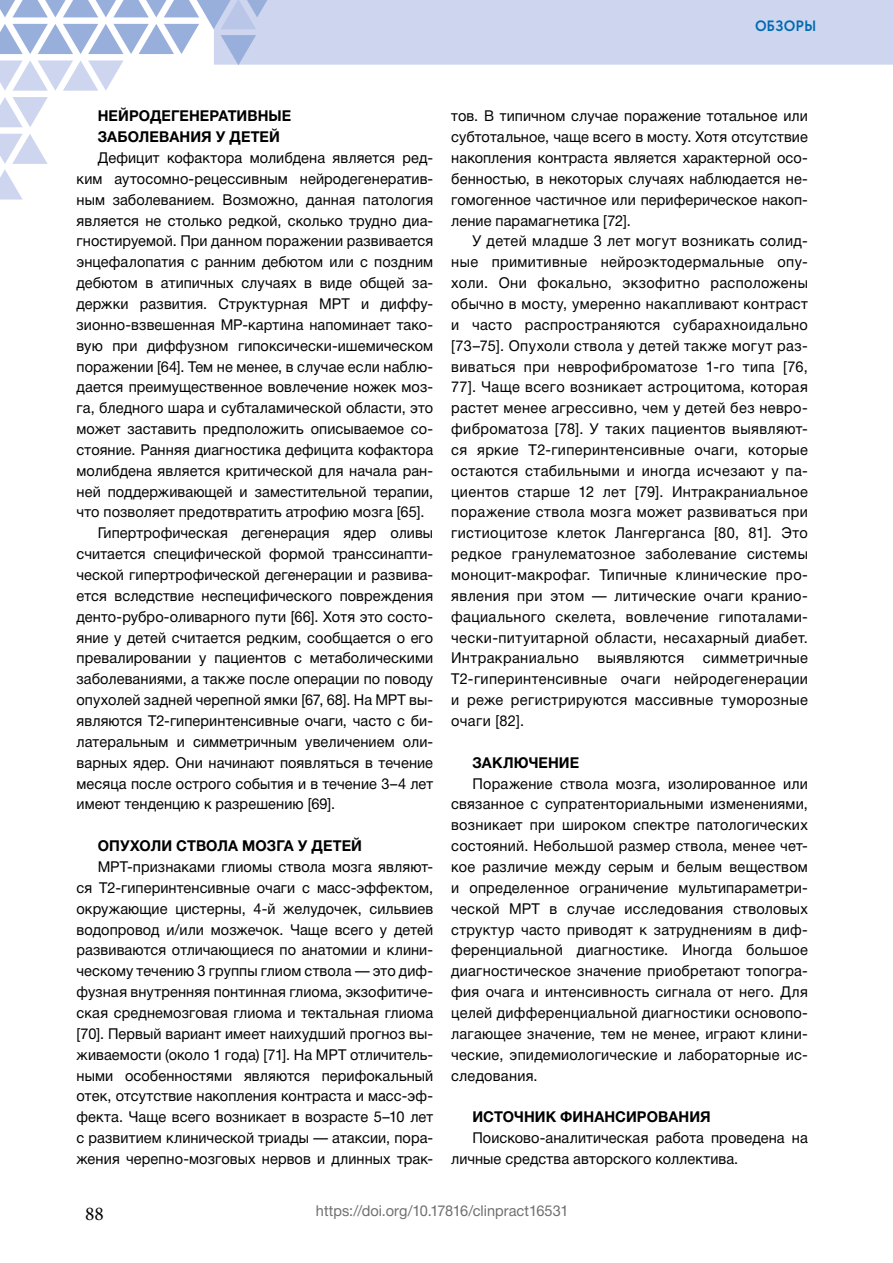
<style>
.page{position:relative;width:893px;height:1263px;background:#fff}
.page>*{position:absolute;margin:0;border:0;box-sizing:border-box;transform-origin:0 0}
.t1{font:19.5px "Minion Pro";color:#000}
.t2{font:15px/20.9px "Helvetica Neue Cyr";letter-spacing:.005em;color:#000;text-align:justify}
.t3{font:700 15px/20.9px "Helvetica Neue Cyr";letter-spacing:.005em;color:#000}
.t4{font:15px "Helvetica Neue Cyr";letter-spacing:.005em;color:#706f6f}
.t5{font:700 15px "Circe";letter-spacing:-.005em;color:#016ab3;scale:.95 1}
</style>
<div class="page">
<svg style="left:0;top:97px;width:48px;height:30px"></svg>
<svg style="left:0;top:134px;width:48px;height:65px"></svg>
<svg style="left:0;top:0;width:893px;height:91px"></svg>
<p class="t5" style="left:755px;top:16px;width:66px">ОБЗОРЫ</p>
<p class="t3" style="left:98px;top:106px;width:195px">НЕЙРОДЕГЕНЕРАТИВНЫЕ<br>ЗАБОЛЕВАНИЯ У ДЕТЕЙ</p>
<p class="t2" style="left:98px;top:147px;width:337px">Дефицит кофактора молибдена является ред-</p>
<p class="t2" style="left:77px;top:168px;width:358px">ким аутосомно-рецессивным нейродегенератив-</p>
<p class="t2" style="left:77px;top:189px;width:358px">ным заболеванием. Возможно, данная патология</p>
<p class="t2" style="left:77px;top:210px;width:358px">является не столько редкой, сколько трудно диа-</p>
<p class="t2" style="left:77px;top:231px;width:358px">гностируемой. При данном поражении развивается</p>
<p class="t2" style="left:77px;top:252px;width:358px">энцефалопатия с ранним дебютом или с поздним</p>
<p class="t2" style="left:77px;top:272px;width:358px">дебютом в атипичных случаях в виде общей за-</p>
<p class="t2" style="left:77px;top:293px;width:358px">держки развития. Структурная МРТ и диффу-</p>
<p class="t2" style="left:77px;top:314px;width:358px">зионно-взвешенная МР-картина напоминает тако-</p>
<p class="t2" style="left:77px;top:335px;width:358px">вую при диффузном гипоксически-ишемическом</p>
<p class="t2" style="left:77px;top:356px;width:358px">поражении [64]. Тем не менее, в случае если наблю-</p>
<p class="t2" style="left:77px;top:377px;width:358px">дается преимущественное вовлечение ножек моз-</p>
<p class="t2" style="left:77px;top:398px;width:358px">га, бледного шара и субталамической области, это</p>
<p class="t2" style="left:77px;top:418px;width:358px">может заставить предположить описываемое со-</p>
<p class="t2" style="left:77px;top:439px;width:358px">стояние. Ранняя диагностика дефицита кофактора</p>
<p class="t2" style="left:77px;top:460px;width:358px">молибдена является критической для начала ран-</p>
<p class="t2" style="left:77px;top:481px;width:358px">ней поддерживающей и заместительной терапии,</p>
<p class="t2" style="left:77px;top:502px;width:350px">что позволяет предотвратить атрофию мозга [65].</p>
<p class="t2" style="left:98px;top:523px;width:337px">Гипертрофическая дегенерация ядер оливы</p>
<p class="t2" style="left:77px;top:544px;width:358px">считается специфической формой транссинапти-</p>
<p class="t2" style="left:77px;top:564px;width:358px">ческой гипертрофической дегенерации и развива-</p>
<p class="t2" style="left:77px;top:585px;width:358px">ется вследствие неспецифического повреждения</p>
<p class="t2" style="left:77px;top:606px;width:358px">денто-рубро-оливарного пути [66]. Хотя это состо-</p>
<p class="t2" style="left:77px;top:627px;width:358px">яние у детей считается редким, сообщается о его</p>
<p class="t2" style="left:77px;top:648px;width:358px">превалировании у пациентов с метаболическими</p>
<p class="t2" style="left:77px;top:669px;width:358px">заболеваниями, а также после операции по поводу</p>
<p class="t2" style="left:77px;top:689px;width:358px">опухолей задней черепной ямки [67, 68]. На МРТ вы-</p>
<p class="t2" style="left:77px;top:710px;width:358px">являются Т2-гиперинтенсивные очаги, часто с би-</p>
<p class="t2" style="left:77px;top:731px;width:358px">латеральным и симметричным увеличением оли-</p>
<p class="t2" style="left:77px;top:752px;width:358px">варных ядер. Они начинают появляться в течение</p>
<p class="t2" style="left:77px;top:773px;width:358px">месяца после острого события и в течение 3–4 лет</p>
<p class="t2" style="left:77px;top:794px;width:260px">имеют тенденцию к разрешению [69].</p>
<p class="t3" style="left:98px;top:835px;width:266px">ОПУХОЛИ СТВОЛА МОЗГА У ДЕТЕЙ</p>
<p class="t2" style="left:77px;top:856px;width:358px;text-indent:21px">МРТ-признаками глиомы ствола мозга являют&shy;ся Т2-гиперинтенсивные очаги с масс-эффектом, окружающие цистерны, 4-й желудочек, сильвиев водопровод и/или мозжечок. Чаще всего у детей развиваются отличающиеся по анатомии и клини&shy;ческому течению 3 группы глиом ствола — это диф&shy;фузная внутренняя понтинная глиома, экзофитиче&shy;ская среднемозговая глиома и тектальная глиома [70]. Первый вариант имеет наихудший прогноз вы&shy;живаемости (около 1 года) [71]. На МРТ отличитель&shy;ными особенностями являются перифокальный отек, отсутствие накопления контраста и масс-эф&shy;фекта. Чаще всего возникает в возрасте 5–10 лет с развитием клинической триады — атаксии, пора&shy;жения черепно-мозговых нервов и длинных трак-</p>
<p class="t2" style="left:451px;top:106px;width:358px">тов. В типичном случае поражение тотальное или субтотальное, чаще всего в мосту. Хотя отсутствие накопления контраста является характерной осо&shy;бенностью, в некоторых случаях наблюдается не&shy;гомогенное частичное или периферическое накоп&shy;ление парамагнетика [72].</p>
<p class="t2" style="left:451px;top:231px;width:358px;text-indent:21px">У детей младше 3 лет могут возникать солид&shy;ные примитивные нейроэктодермальные опу&shy;холи. Они фокально, экзофитно расположены обычно в мосту, умеренно накапливают контраст и часто распространяются субарахноидально [73–75]. Опухоли ствола у детей также могут раз&shy;виваться при неврофиброматозе 1-го типа [76, 77]. Чаще всего возникает астроцитома, которая растет менее агрессивно, чем у детей без невро&shy;фиброматоза [78]. У таких пациентов выявляют&shy;ся яркие Т2-гиперинтенсивные очаги, которые остаются стабильными и иногда исчезают у па&shy;циентов старше 12 лет [79]. Интракраниальное поражение ствола мозга может развиваться при гистиоцитозе клеток Лангерганса [80, 81]. Это редкое гранулематозное заболевание системы моноцит-макрофаг. Типичные клинические про&shy;явления при этом — литические очаги кранио&shy;фациального скелета, вовлечение гипоталами&shy;чески-питуитарной области, несахарный диабет.<br>Интракраниально выявляются симметричные Т2-гиперинтенсивные очаги нейродегенерации и реже регистрируются массивные туморозные очаги [82].</p>
<p class="t3" style="left:472px;top:752px;width:108px">ЗАКЛЮЧЕНИЕ</p>
<p class="t2" style="left:451px;top:773px;width:358px;text-indent:21px">Поражение ствола мозга, изолированное или связанное с супратенториальными изменениями, возникает при широком спектре патологических состояний. Небольшой размер ствола, менее чет&shy;кое различие между серым и белым веществом и определенное ограничение мультипараметри&shy;ческой МРТ в случае исследования стволовых структур часто приводят к затруднениям в диф&shy;ференциальной диагностике. Иногда большое диагностическое значение приобретают топогра&shy;фия очага и интенсивность сигнала от него. Для целей дифференциальной диагностики основопо&shy;лагающее значение, тем не менее, играют клини&shy;ческие, эпидемиологические и лабораторные ис&shy;следования.</p>
<p class="t3" style="left:472px;top:1106px;width:240px">ИСТОЧНИК ФИНАНСИРОВАНИЯ</p>
<p class="t2" style="left:451px;top:1127px;width:358px;text-indent:21px">Поисково-аналитическая работа проведена на личные средства авторского коллектива.</p>
<p class="t4" style="left:316px;top:1203px;width:254px">https://doi.org/10.17816/clinpract16531</p>
<h1 class="t1" style="left:85px;top:1202px;width:20px">88</h1>
</div>
